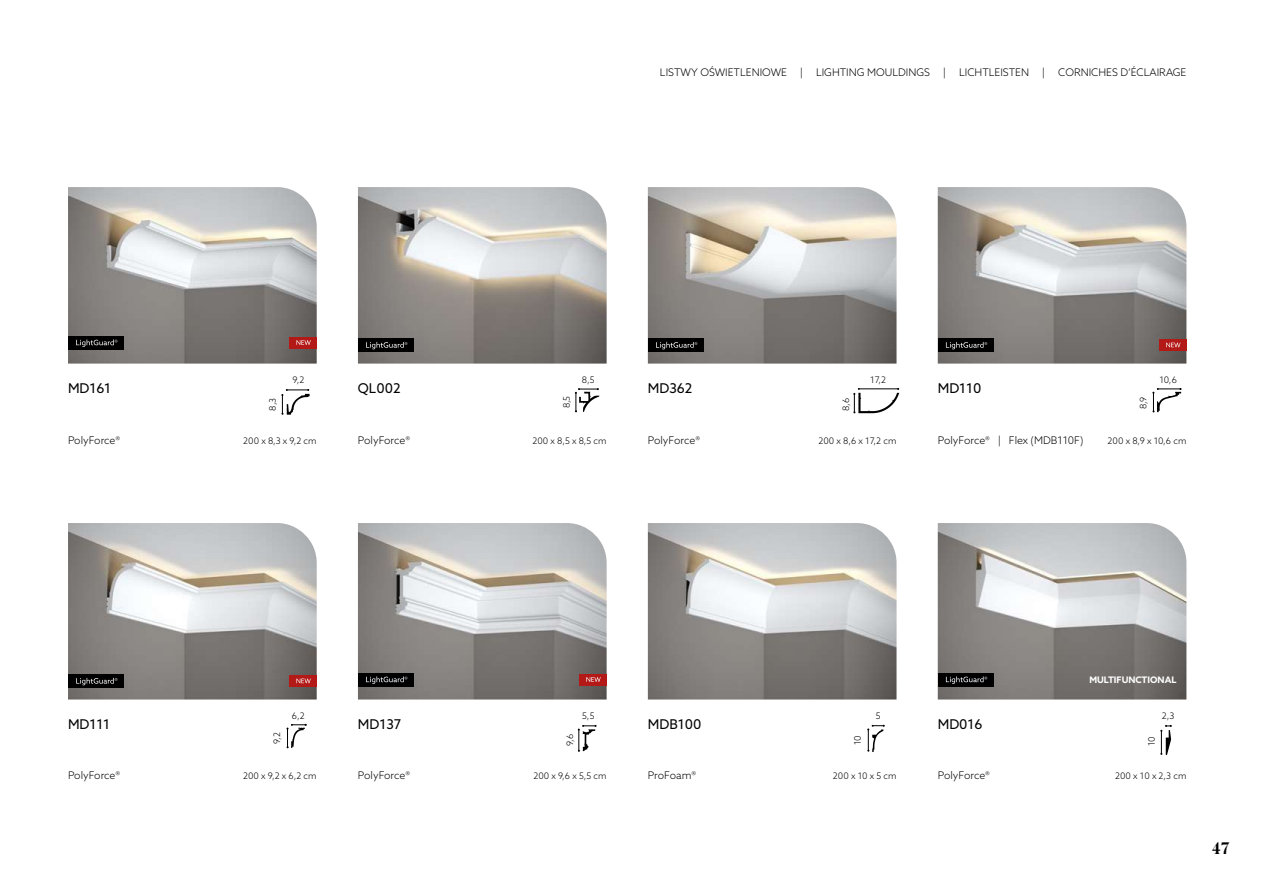
<style>
.page{position:relative;width:1263px;height:893px;background:#fff}
.page>*{position:absolute;margin:0;border:0;box-sizing:border-box;transform-origin:0 0}
.t1{font:700 16.5px "Butler";color:#000}
.t2{font:13.5px "Azo Sans";color:#000}
.t3{font:300 10.5px "Azo Sans";color:#000}
.t4{font:300 9px "Azo Sans";color:#000}
.t5{font:700 9px "Azo Sans";color:#fff}
</style>
<div class="page">
<svg style="left:281px;top:389px;width:29px;height:26px"></svg>
<svg style="left:68px;top:187px;width:249px;height:177px;background:#a3a19f"></svg>
<img style="left:648px;top:523px;width:248px;height:176px">
<svg style="left:575px;top:388px;width:24px;height:24px"></svg>
<svg style="left:853px;top:388px;width:46px;height:25px"></svg>
<svg style="left:1152px;top:388px;width:29px;height:24px"></svg>
<svg style="left:286px;top:724px;width:21px;height:24px"></svg>
<svg style="left:578px;top:725px;width:18px;height:27px"></svg>
<svg style="left:867px;top:725px;width:18px;height:27px"></svg>
<svg style="left:1160px;top:725px;width:12px;height:30px"></svg>
<svg style="left:358px;top:187px;width:249px;height:177px;background:#a4a19e"></svg>
<svg style="left:938px;top:187px;width:248px;height:177px;background:#a5a3a0"></svg>
<svg style="left:648px;top:187px;width:248px;height:177px;background:#a7a39e"></svg>
<svg style="left:68px;top:523px;width:249px;height:176px;background:#a7a5a3"></svg>
<svg style="left:358px;top:523px;width:249px;height:176px;background:#a5a2a1"></svg>
<svg style="left:938px;top:523px;width:248px;height:176px;background:#a4a3a2"></svg>
<p class="t3" style="left:660px;top:66px;width:528px">LISTWY OŚWIETLENIOWE | LIGHTING MOULDINGS | LICHTLEISTEN | CORNICHES D’ÉCLAIRAGE</p>
<p class="t2" style="left:68px;top:380px;width:44px">MD161</p>
<p class="t4" style="left:267px;top:411px;width:14px;rotate:-90deg">8,3</p>
<p class="t4" style="left:292px;top:374px;width:13px">9,2</p>
<p class="t3" style="left:68px;top:433px;width:54px">PolyForce®</p>
<p class="t4" style="left:243px;top:434px;width:75px">200 x 8,3 x 9,2 cm</p>
<p class="t4" style="left:582px;top:374px;width:14px">8,5</p>
<p class="t2" style="left:358px;top:380px;width:44px">QL002</p>
<p class="t3" style="left:358px;top:433px;width:54px">PolyForce®</p>
<p class="t4" style="left:532px;top:434px;width:76px">200 x 8,5 x 8,5 cm</p>
<p class="t4" style="left:561px;top:408px;width:14px;rotate:-90deg">8,5</p>
<p class="t2" style="left:648px;top:380px;width:46px">MD362</p>
<p class="t4" style="left:840px;top:411px;width:15px;rotate:-90deg">8,6</p>
<p class="t4" style="left:870px;top:374px;width:18px">17,2</p>
<p class="t3" style="left:648px;top:433px;width:54px">PolyForce®</p>
<p class="t4" style="left:818px;top:434px;width:80px">200 x 8,6 x 17,2 cm</p>
<p class="t2" style="left:938px;top:380px;width:45px">MD110</p>
<p class="t4" style="left:1137px;top:409px;width:14px;rotate:-90deg">8,9</p>
<p class="t4" style="left:1159px;top:374px;width:19px">10,6</p>
<p class="t3" style="left:938px;top:433px;width:147px">PolyForce® | Flex (MDB110F)</p>
<p class="t4" style="left:1107px;top:434px;width:80px">200 x 8,9 x 10,6 cm</p>
<p class="t5" style="left:1089px;top:674px;width:89px">MULTIFUNCTIONAL</p>
<p class="t2" style="left:68px;top:716px;width:44px">MD111</p>
<p class="t4" style="left:292px;top:710px;width:14px">6,2</p>
<p class="t2" style="left:358px;top:716px;width:45px">MD137</p>
<p class="t4" style="left:582px;top:710px;width:14px">5,5</p>
<p class="t2" style="left:648px;top:716px;width:55px">MDB100</p>
<p class="t4" style="left:876px;top:710px;width:6px">5</p>
<p class="t2" style="left:938px;top:716px;width:46px">MD016</p>
<p class="t4" style="left:1162px;top:710px;width:14px">2,3</p>
<p class="t4" style="left:271px;top:744px;width:13px;rotate:-90deg">9,2</p>
<p class="t4" style="left:564px;top:746px;width:14px;rotate:-90deg">9,6</p>
<p class="t4" style="left:852px;top:745px;width:11px;rotate:-90deg">10</p>
<p class="t4" style="left:1146px;top:746px;width:11px;rotate:-90deg">10</p>
<p class="t3" style="left:68px;top:769px;width:54px">PolyForce®</p>
<p class="t4" style="left:243px;top:770px;width:75px">200 x 9,2 x 6,2 cm</p>
<p class="t3" style="left:358px;top:769px;width:54px">PolyForce®</p>
<p class="t4" style="left:533px;top:770px;width:75px">200 x 9,6 x 5,5 cm</p>
<p class="t3" style="left:648px;top:769px;width:50px">ProFoam®</p>
<p class="t4" style="left:833px;top:770px;width:65px">200 x 10 x 5 cm</p>
<p class="t3" style="left:938px;top:769px;width:54px">PolyForce®</p>
<p class="t4" style="left:1115px;top:770px;width:73px">200 x 10 x 2,3 cm</p>
<h1 class="t1" style="left:1212px;top:838px;width:20px">47</h1>
</div>
